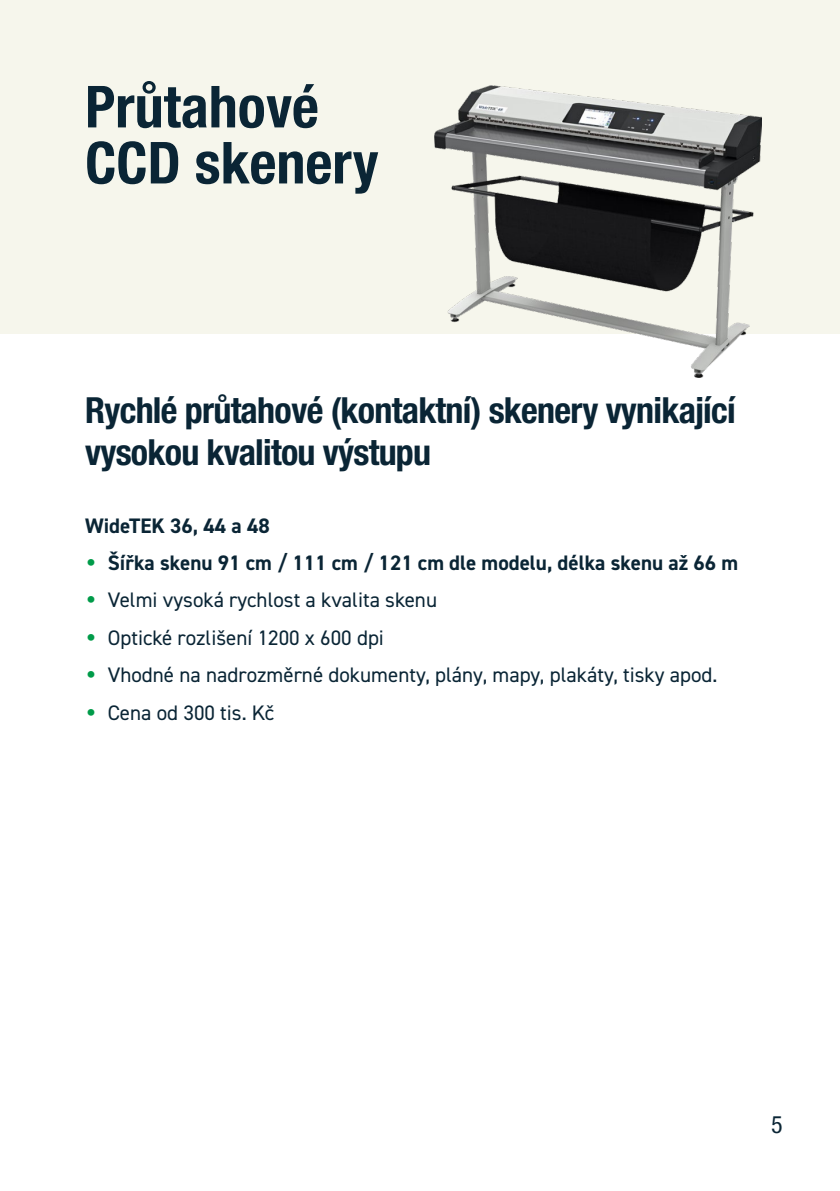
<style>
.page{position:relative;width:840px;height:1191px;background:#fff}
.page>*{position:absolute;margin:0;border:0;box-sizing:border-box;transform-origin:0 0}
.t1{font:700 condensed 58px/56px "Helvetica Neue LT Pro";color:#0a2535}
.t2{font:700 condensed 36px/42px "Helvetica Neue LT Pro";letter-spacing:-.02em;color:#0a2535}
.t3{font:condensed 24px "Helvetica Neue LT Pro";color:#0a2535}
.t4{font:21px "DIN2014";color:#0a2535}
.t5{font:700 21px "DIN2014";color:#0a2535}
.s1{font-weight:400;font-size:40px;color:#009b49}
.s2{font-size:40px;color:#009b49}
</style>
<div class="page">
<div style="left:0;top:0;width:839px;height:334px;background:#f6f6ec"></div>
<img style="left:434px;top:86px;width:327px;height:291px">
<h1 class="t1" style="left:85px;top:78px;width:295px">Průtahové<br>CCD skenery</h1>
<h2 class="t2" style="left:85px;top:388px;width:651px">Rychlé průtahové (kontaktní) skenery vynikající vysokou kvalitou výstupu</h2>
<p class="t5" style="left:85px;top:511px;width:186px">WideTEK 36, 44 a 48</p>
<p class="t5" style="left:85px;top:549px;width:654px"><span class="s1">•</span> Šířka skenu 91 cm / 111 cm / 121 cm dle modelu, délka skenu až 66 m</p>
<p class="t4" style="left:85px;top:587px;width:353px"><span class="s2">•</span> Velmi vysoká rychlost a kvalita skenu</p>
<p class="t4" style="left:85px;top:624px;width:300px"><span class="s2">•</span> Optické rozlišení 1200 x 600 dpi</p>
<p class="t4" style="left:85px;top:662px;width:633px"><span class="s2">•</span> Vhodné na nadrozměrné dokumenty, plány, mapy, plakáty, tisky apod.</p>
<p class="t4" style="left:85px;top:699px;width:190px"><span class="s2">•</span> Cena od 300 tis. Kč</p>
<p class="t3" style="left:770px;top:1110px;width:13px">5</p>
</div>
